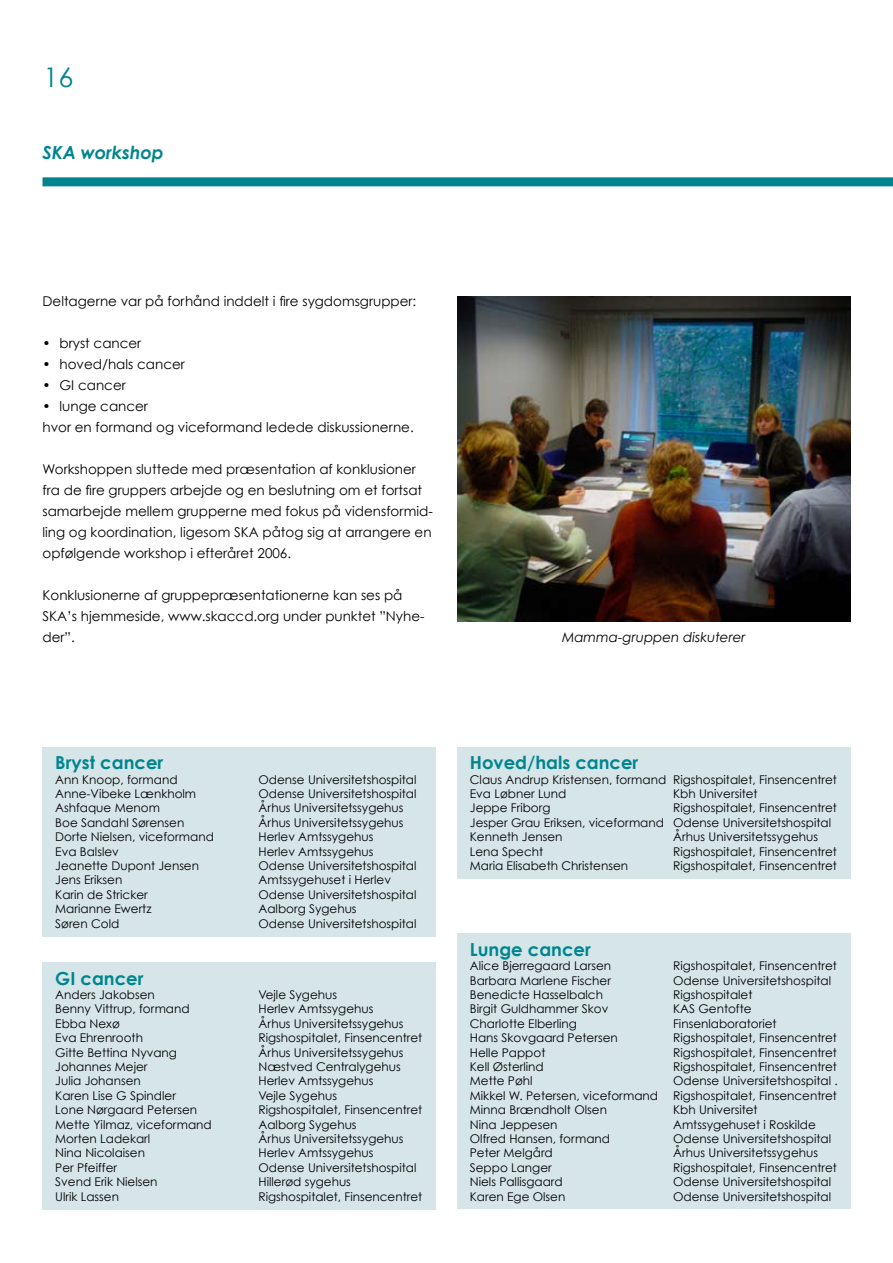
<style>
.page{position:relative;width:893px;height:1263px;background:#fff}
.page>*{position:absolute;margin:0;border:0;box-sizing:border-box;transform-origin:0 0}
.t1{font:27px "Century Gothic";color:#00858f}
.t2{font:700 18px "Century Gothic";color:#00858f}
.t3{font:italic 700 18px "Century Gothic";letter-spacing:-.01em;color:#00858f}
.t4{font:13.5px/21px "Century Gothic";color:#000}
.t5{font:italic 13.5px "Century Gothic";color:#000}
.t6{font:12px/14.4px "Century Gothic";color:#000}
</style>
<div class="page">
<div style="left:43px;top:177px;width:850px;height:9px;background:#00858f"></div>
<div style="left:43px;top:747px;width:393px;height:189px;background:#d5e5e8"></div>
<div style="left:457px;top:747px;width:393px;height:132px;background:#d5e5e8"></div>
<div style="left:43px;top:962px;width:393px;height:248px;background:#d5e5e8"></div>
<div style="left:457px;top:934px;width:393px;height:275px;background:#d5e5e8"></div>
<img style="left:457px;top:296px;width:393px;height:325px">
<h1 class="t1" style="left:44px;top:61px;width:31px">1 6</h1>
<h2 class="t3" style="left:43px;top:141px;width:123px">SKA workshop</h2>
<p class="t4" style="left:43px;top:290px;width:375px">Deltagerne var på forhånd inddelt i fire sygdomsgrupper:</p>
<p class="t4" style="left:43px;top:332px;width:100px">• bryst cancer</p>
<p class="t4" style="left:43px;top:353px;width:144px">• hoved/hals cancer</p>
<p class="t4" style="left:43px;top:374px;width:85px">• GI cancer</p>
<p class="t4" style="left:43px;top:395px;width:373px">• lunge cancer<br>hvor en formand og viceformand ledede diskussionerne.</p>
<p class="t4" style="left:43px;top:458px;width:392px">Workshoppen sluttede med præsentation af konklusioner fra de fire gruppers arbejde og en beslutning om et fortsat samarbejde mellem grupperne med fokus på vidensformid&shy;ling og koordination, ligesom SKA påtog sig at arrangere en opfølgende workshop i efteråret 2006.</p>
<p class="t4" style="left:43px;top:584px;width:384px">Konklusionerne af gruppepræsentationerne kan ses på<br>SKA’s hjemmeside, www.skaccd.org under punktet ”Nyhe&shy;der”.</p>
<p class="t5" style="left:562px;top:629px;width:185px">Mamma-gruppen diskuterer</p>
<h2 class="t2" style="left:55px;top:751px;width:109px">Bryst cancer</h2>
<p class="t6" style="left:55px;top:772px;width:124px">Ann Knoop, formand</p>
<p class="t6" style="left:259px;top:772px;width:159px">Odense Universitetshospital</p>
<p class="t6" style="left:55px;top:786px;width:142px">Anne-Vibeke Lænkholm</p>
<p class="t6" style="left:259px;top:786px;width:159px">Odense Universitetshospital</p>
<p class="t6" style="left:55px;top:800px;width:106px">Ashfaque Menom</p>
<p class="t6" style="left:259px;top:800px;width:146px">Århus Universitetssygehus</p>
<p class="t6" style="left:55px;top:815px;width:131px">Boe Sandahl Sørensen</p>
<p class="t6" style="left:259px;top:815px;width:146px">Århus Universitetssygehus</p>
<p class="t6" style="left:55px;top:829px;width:160px">Dorte Nielsen, viceformand</p>
<p class="t6" style="left:259px;top:829px;width:116px">Herlev Amtssygehus</p>
<p class="t6" style="left:55px;top:844px;width:65px">Eva Balslev</p>
<p class="t6" style="left:259px;top:844px;width:116px">Herlev Amtssygehus</p>
<p class="t6" style="left:55px;top:858px;width:145px">Jeanette Dupont Jensen</p>
<p class="t6" style="left:259px;top:858px;width:159px">Odense Universitetshospital</p>
<p class="t6" style="left:55px;top:872px;width:69px">Jens Eriksen</p>
<p class="t6" style="left:259px;top:872px;width:134px">Amtssygehuset i Herlev</p>
<p class="t6" style="left:55px;top:887px;width:94px">Karin de Stricker</p>
<p class="t6" style="left:259px;top:887px;width:159px">Odense Universitetshospital</p>
<p class="t6" style="left:55px;top:901px;width:98px">Marianne Ewertz</p>
<p class="t6" style="left:259px;top:901px;width:100px">Aalborg Sygehus</p>
<p class="t6" style="left:55px;top:916px;width:66px">Søren Cold</p>
<p class="t6" style="left:259px;top:916px;width:159px">Odense Universitetshospital</p>
<h2 class="t2" style="left:55px;top:967px;width:90px">GI cancer</h2>
<p class="t6" style="left:55px;top:987px;width:101px">Anders Jakobsen</p>
<p class="t6" style="left:259px;top:987px;width:80px">Vejle Sygehus</p>
<p class="t6" style="left:55px;top:1002px;width:136px">Benny Vittrup, formand</p>
<p class="t6" style="left:259px;top:1002px;width:116px">Herlev Amtssygehus</p>
<p class="t6" style="left:55px;top:1016px;width:66px">Ebba Nexø</p>
<p class="t6" style="left:259px;top:1016px;width:146px">Århus Universitetssygehus</p>
<p class="t6" style="left:55px;top:1030px;width:89px">Eva Ehrenrooth</p>
<p class="t6" style="left:259px;top:1030px;width:165px">Rigshospitalet, Finsencentret</p>
<p class="t6" style="left:55px;top:1045px;width:123px">Gitte Bettina Nyvang</p>
<p class="t6" style="left:259px;top:1045px;width:146px">Århus Universitetssygehus</p>
<p class="t6" style="left:55px;top:1059px;width:94px">Johannes Mejer</p>
<p class="t6" style="left:259px;top:1059px;width:144px">Næstved Centralygehus</p>
<p class="t6" style="left:55px;top:1074px;width:87px">Julia Johansen</p>
<p class="t6" style="left:259px;top:1074px;width:116px">Herlev Amtssygehus</p>
<p class="t6" style="left:55px;top:1088px;width:122px">Karen Lise G Spindler</p>
<p class="t6" style="left:259px;top:1088px;width:80px">Vejle Sygehus</p>
<p class="t6" style="left:55px;top:1102px;width:143px">Lone Nørgaard Petersen</p>
<p class="t6" style="left:259px;top:1102px;width:165px">Rigshospitalet, Finsencentret</p>
<p class="t6" style="left:55px;top:1117px;width:158px">Mette Yilmaz, viceformand</p>
<p class="t6" style="left:259px;top:1117px;width:100px">Aalborg Sygehus</p>
<p class="t6" style="left:55px;top:1131px;width:97px">Morten Ladekarl</p>
<p class="t6" style="left:259px;top:1131px;width:146px">Århus Universitetssygehus</p>
<p class="t6" style="left:55px;top:1146px;width:91px">Nina Nicolaisen</p>
<p class="t6" style="left:259px;top:1146px;width:116px">Herlev Amtssygehus</p>
<p class="t6" style="left:55px;top:1160px;width:63px">Per Pfeiffer</p>
<p class="t6" style="left:259px;top:1160px;width:159px">Odense Universitetshospital</p>
<p class="t6" style="left:55px;top:1174px;width:104px">Svend Erik Nielsen</p>
<p class="t6" style="left:259px;top:1174px;width:94px">Hillerød sygehus</p>
<p class="t6" style="left:55px;top:1189px;width:65px">Ulrik Lassen</p>
<p class="t6" style="left:259px;top:1189px;width:165px">Rigshospitalet, Finsencentret</p>
<h2 class="t2" style="left:470px;top:751px;width:170px">Hoved/hals cancer</h2>
<p class="t6" style="left:470px;top:772px;width:368px">Claus Andrup Kristensen, formand Rigshospitalet, Finsencentret<br>Eva Løbner Lund</p>
<p class="t6" style="left:673px;top:786px;width:86px">Kbh Universitet</p>
<p class="t6" style="left:470px;top:800px;width:82px">Jeppe Friborg</p>
<p class="t6" style="left:470px;top:800px;width:368px;text-indent:203px">Rigshospitalet, Finsencentret<br>Jesper Grau Eriksen, viceformand Odense Universitetshospital<br>Kenneth Jensen</p>
<p class="t6" style="left:673px;top:829px;width:146px">Århus Universitetssygehus</p>
<p class="t6" style="left:470px;top:844px;width:75px">Lena Specht</p>
<p class="t6" style="left:673px;top:844px;width:165px">Rigshospitalet, Finsencentret</p>
<p class="t6" style="left:470px;top:858px;width:160px">Maria Elisabeth Christensen</p>
<p class="t6" style="left:673px;top:858px;width:165px">Rigshospitalet, Finsencentret</p>
<h2 class="t2" style="left:470px;top:938px;width:122px">Lunge cancer</h2>
<p class="t6" style="left:470px;top:958px;width:143px">Alice Bjerregaard Larsen</p>
<p class="t6" style="left:673px;top:958px;width:165px">Rigshospitalet, Finsencentret</p>
<p class="t6" style="left:470px;top:973px;width:143px">Barbara Marlene Fischer</p>
<p class="t6" style="left:673px;top:973px;width:159px">Odense Universitetshospital</p>
<p class="t6" style="left:470px;top:987px;width:135px">Benedicte Hasselbalch</p>
<p class="t6" style="left:673px;top:987px;width:81px">Rigshospitalet</p>
<p class="t6" style="left:470px;top:1002px;width:140px">Birgit Guldhammer Skov</p>
<p class="t6" style="left:673px;top:1002px;width:80px">KAS Gentofte</p>
<p class="t6" style="left:470px;top:1016px;width:109px">Charlotte Elberling</p>
<p class="t6" style="left:673px;top:1016px;width:105px">Finsenlaboratoriet</p>
<p class="t6" style="left:470px;top:1030px;width:149px">Hans Skovgaard Petersen</p>
<p class="t6" style="left:673px;top:1030px;width:165px">Rigshospitalet, Finsencentret</p>
<p class="t6" style="left:470px;top:1045px;width:77px">Helle Pappot</p>
<p class="t6" style="left:673px;top:1045px;width:165px">Rigshospitalet, Finsencentret</p>
<p class="t6" style="left:470px;top:1059px;width:75px">Kell Østerlind</p>
<p class="t6" style="left:673px;top:1059px;width:165px">Rigshospitalet, Finsencentret</p>
<p class="t6" style="left:470px;top:1074px;width:64px">Mette Pøhl</p>
<p class="t6" style="left:673px;top:1074px;width:166px">Odense Universitetshospital .</p>
<p class="t6" style="left:470px;top:1088px;width:190px">Mikkel W. Petersen, viceformand</p>
<p class="t6" style="left:673px;top:1088px;width:165px">Rigshospitalet, Finsencentret</p>
<p class="t6" style="left:470px;top:1102px;width:139px">Minna Brændholt Olsen</p>
<p class="t6" style="left:673px;top:1102px;width:86px">Kbh Universitet</p>
<p class="t6" style="left:470px;top:1117px;width:89px">Nina Jeppesen</p>
<p class="t6" style="left:673px;top:1117px;width:144px">Amtssygehuset i Roskilde</p>
<p class="t6" style="left:470px;top:1131px;width:142px">Olfred Hansen, formand</p>
<p class="t6" style="left:673px;top:1131px;width:159px">Odense Universitetshospital</p>
<p class="t6" style="left:470px;top:1146px;width:84px">Peter Melgård</p>
<p class="t6" style="left:673px;top:1146px;width:146px">Århus Universitetssygehus</p>
<p class="t6" style="left:470px;top:1160px;width:83px">Seppo Langer</p>
<p class="t6" style="left:673px;top:1160px;width:165px">Rigshospitalet, Finsencentret</p>
<p class="t6" style="left:470px;top:1174px;width:94px">Niels Pallisgaard</p>
<p class="t6" style="left:673px;top:1174px;width:159px">Odense Universitetshospital</p>
<p class="t6" style="left:470px;top:1189px;width:97px">Karen Ege Olsen</p>
<p class="t6" style="left:673px;top:1189px;width:159px">Odense Universitetshospital</p>
</div>
